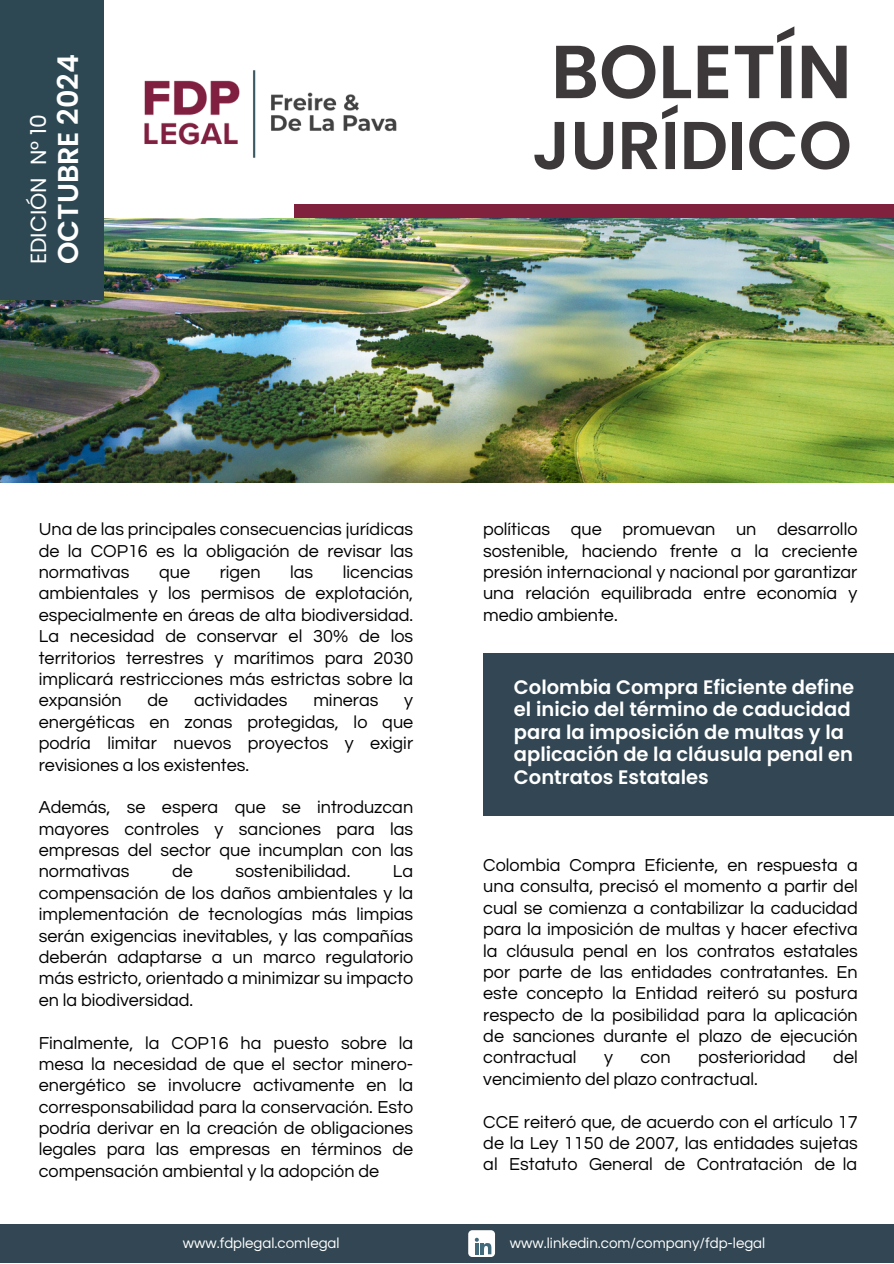
<style>
.page{position:relative;width:894px;height:1264px;background:#fff}
.page>*{position:absolute;margin:0;border:0;box-sizing:border-box;transform-origin:0 0}
.t1{font:600 75px "Poppins";color:#3d393a}
.t2{font:600 67.5px "Poppins";color:#3d393a}
.t3{font:600 28.65px "Poppins";color:#fff}
.t4{font:21.9px "Poppins";color:#fff}
.t5{font:600 19.5px/22.5px "Poppins";color:#fff}
.t6{font:18px/21.3px "Questrial";color:#000;text-align:justify}
.t7{font:15px "Questrial";color:#fff}
</style>
<div class="page">
<img style="left:0;top:218px;width:893px;height:264px">
<div style="left:294px;top:204px;width:599px;height:14px;background:#80213e"></div>
<div style="left:0;top:1224px;width:893px;height:38px;background:#324753"></div>
<div style="left:468px;top:1230px;width:27px;height:26px;background:#fff;border-radius:4px"></div>
<svg style="left:474px;top:1237px;width:17px;height:17px"></svg>
<div style="left:0;top:0;width:103px;height:300px;background:#2d4853"></div>
<div style="left:483px;top:653px;width:410px;height:162px;background:#324753"></div>
<img style="left:144px;top:70px;width:253px;height:88px">
<h4 class="t4" style="left:23px;top:264px;width:151px;rotate:-90deg">EDICIÓN N° 10</h4>
<h5 class="t3" style="left:48px;top:264px;width:211px;rotate:-90deg">OCTUBRE 2024</h5>
<h2 class="t1" style="left:550px;top:19px;width:302px">BOLETÍN</h2>
<h2 class="t2" style="left:532px;top:98px;width:321px">JURÍDICO</h2>
<h1 class="t6" style="left:39px;top:519px;width:376px">Una de las principales consecuencias jurídicas de la COP16 es la obligación de revisar las normativas</h1>
<h1 class="t6" style="left:39px;top:562px;width:376px;text-indent:304px">licencias ambientales y los permisos de explotación, especialmente en áreas de alta biodiversidad.<br>La necesidad de conservar el 30% de los territorios terrestres y marítimos para 2030 implicará restricciones más estrictas sobre la expansión</h1>
<h1 class="t6" style="left:159px;top:562px;width:32px">que</h1>
<h1 class="t6" style="left:220px;top:562px;width:42px">rigen</h1>
<h1 class="t6" style="left:290px;top:562px;width:25px">las</h1>
<h1 class="t6" style="left:147px;top:690px;width:22px">de</h1>
<h1 class="t6" style="left:194px;top:690px;width:95px">actividades</h1>
<h1 class="t6" style="left:313px;top:690px;width:67px">mineras</h1>
<h1 class="t6" style="left:39px;top:690px;width:376px;text-indent:365px">y energéticas en zonas protegidas, lo que podría limitar nuevos proyectos y exigir revisiones a los existentes.</h1>
<p class="t6" style="left:39px;top:797px;width:376px">Además, se espera que se introduzcan mayores controles y sanciones para las empresas del sector que incumplan con las normativas</p>
<p class="t6" style="left:172px;top:861px;width:22px">de</p>
<p class="t6" style="left:235px;top:861px;width:116px">sostenibilidad.</p>
<p class="t6" style="left:39px;top:861px;width:376px;text-indent:354px">La compensación de los daños ambientales y la implementación de tecnologías más limpias serán exigencias inevitables, y las compañías deberán adaptarse a un marco regulatorio más estricto, orientado a minimizar su impacto en la biodiversidad.</p>
<p class="t6" style="left:39px;top:1032px;width:376px">Finalmente, la COP16 ha puesto sobre la mesa la necesidad de que el sector minero&shy;energético se involucre activamente en la corresponsabilidad para la conservación. Esto podría derivar en la creación de obligaciones legales para las empresas en términos de compensación ambiental y la adopción de</p>
<p class="t6" style="left:483px;top:519px;width:376px">políticas que promuevan un desarrollo sostenible, haciendo frente a la creciente presión internacional y nacional por garantizar una relación equilibrada entre economía y medio ambiente.</p>
<h5 class="t5" style="left:513px;top:675px;width:342px">Colombia Compra Eficiente define el inicio del término de caducidad para la imposición de multas y la aplicación de la cláusula penal en<br>Contratos Estatales</h5>
<h5 class="t6" style="left:483px;top:854px;width:376px">Colombia Compra Eficiente, en respuesta a una consulta, precisó el momento a partir del cual se comienza a contabilizar la caducidad para la imposición de multas y hacer efectiva la cláusula penal en los contratos estatales por parte de las entidades contratantes. En este concepto la Entidad reiteró su postura respecto de la posibilidad para la aplicación de sanciones durante el plazo de ejecución contractual</h5>
<h5 class="t6" style="left:604px;top:1047px;width:10px">y</h5>
<h5 class="t6" style="left:640px;top:1047px;width:32px">con</h5>
<h5 class="t6" style="left:698px;top:1047px;width:109px">posterioridad</h5>
<h5 class="t6" style="left:833px;top:1047px;width:26px">del</h5>
<h5 class="t6" style="left:483px;top:1068px;width:276px">vencimiento del plazo contractual.</h5>
<h5 class="t6" style="left:483px;top:1111px;width:376px">CCE reiteró que, de acuerdo con el artículo 17 de la Ley 1150 de 2007, las entidades sujetas al Estatuto General de Contratación de la</h5>
<h5 class="t7" style="left:183px;top:1235px;width:158px">www.fdplegal.comlegal</h5>
<h5 class="t7" style="left:509px;top:1235px;width:257px">www.linkedin.com/company/fdp-legal</h5>
</div>
